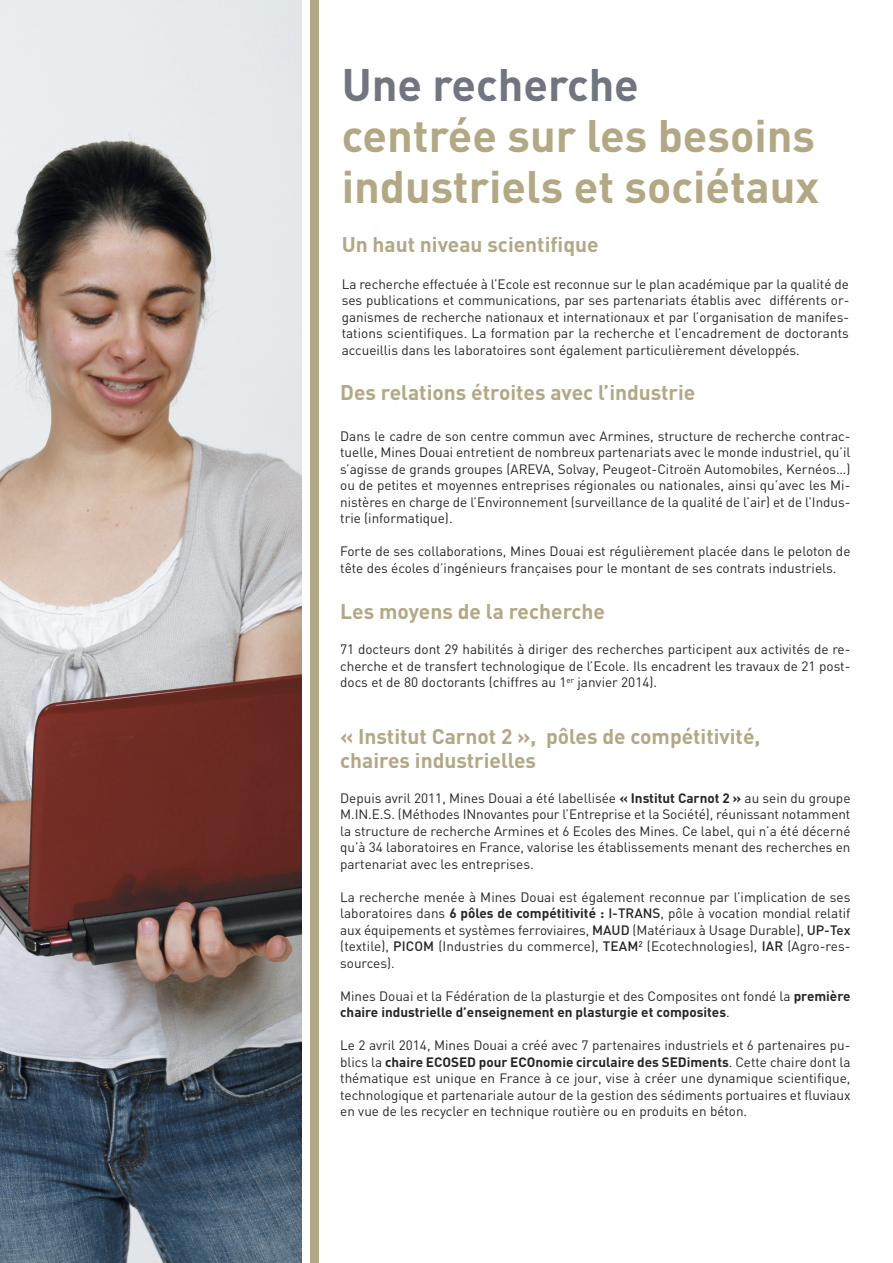
<style>
.page{position:relative;width:893px;height:1263px;background:#fff}
.page>*{position:absolute;margin:0;border:0;box-sizing:border-box;transform-origin:0 0}
.t1{font:700 45px/51px "DIN";color:#b2a884}
.t2{font:700 45px "DIN";color:#717580}
.t3{font:700 21px/24px "DIN";color:#b2a884}
.t4{font:13.5px/16.5px "DIN";color:#272627;text-align:justify}
.s1{font-family:"Futura";font-weight:300;font-stretch:condensed;font-size:15px}
.s2{font-weight:700}
.s3{font-weight:500}
</style>
<div class="page">
<img style="left:0;top:0;width:302px;height:1263px">
<div style="left:310px;top:0;width:9px;height:1263px;background:#b2a884"></div>
<h1 class="t2" style="left:342px;top:60px;width:299px">Une recherche</h1>
<h1 class="t1" style="left:342px;top:111px;width:479px">centrée sur les besoins industriels et sociétaux</h1>
<h2 class="t3" style="left:342px;top:233px;width:258px">Un haut niveau scientifique</h2>
<p class="t4" style="left:342px;top:276px;width:509px">La recherche effectuée à l’Ecole est reconnue sur le plan académique par la qualité de ses publications et communications, par ses partenariats établis avec différents or&shy;ganismes de recherche nationaux et internationaux et par l’organisation de manifes&shy;tations scientifiques. La formation par la recherche et l’encadrement de doctorants accueillis dans les laboratoires sont également particulièrement développés<span class="s1">.</span></p>
<h2 class="t3" style="left:340px;top:380px;width:357px">Des relations étroites avec l’industrie</h2>
<p class="t4" style="left:340px;top:428px;width:512px">Dans le cadre de son centre commun avec Armines, structure de recherche contrac&shy;tuelle, Mines Douai entretient de nombreux partenariats avec le monde industriel, qu’il s’agisse de grands groupes (AREVA, Solvay, Peugeot-Citroën Automobiles, Kernéos…) ou de petites et moyennes entreprises régionales ou nationales, ainsi qu’avec les Mi&shy;nistères en charge de l’Environnement (surveillance de la qualité de l’air) et de l’Indus&shy;trie (informatique).</p>
<p class="t4" style="left:340px;top:543px;width:512px">Forte de ses collaborations, Mines Douai est régulièrement placée dans le peloton de tête des écoles d’ingénieurs françaises pour le montant de ses contrats industriels.</p>
<h2 class="t3" style="left:340px;top:600px;width:266px">Les moyens de la recherche</h2>
<p class="t4" style="left:340px;top:641px;width:512px">71 docteurs dont 29 habilités à diriger des recherches participent aux activités de re&shy;cherche et de transfert technologique de l’Ecole. Ils encadrent les travaux de 21 post&shy;docs et de 80 doctorants (chiffres au 1<sup>er</sup> janvier 2014).</p>
<h2 class="t3" style="left:340px;top:725px;width:422px">« Institut Carnot 2 », pôles de compétitivité, chaires industrielles</h2>
<p class="t4" style="left:340px;top:790px;width:512px">Depuis avril 2011, Mines Douai a été labellisée <span class="s2">« Institut Carnot 2 »</span> au sein du groupe M.IN.E.S. (Méthodes INnovantes pour l’Entreprise et la Société), réunissant notamment la structure de recherche Armines et 6 Ecoles des Mines. Ce label, qui n’a été décerné qu’à 34 laboratoires en France, valorise les établissements menant des recherches en partenariat avec les entreprises.</p>
<p class="t4" style="left:340px;top:889px;width:512px">La recherche menée à Mines Douai est également reconnue par l’implication de ses laboratoires dans <span class="s2">6 pôles de compétitivité :</span> <span class="s3">I-TRANS</span>, pôle à vocation mondial relatif aux équipements et systèmes ferroviaires, <span class="s3">MAUD</span> (Matériaux à Usage Durable), <span class="s3">UP-Tex </span>(textile), <span class="s3">PICOM</span> (Industries du commerce), <span class="s3">TEAM</span><sup>2</sup> (Ecotechnologies), <span class="s3">IAR</span> (Agro-res&shy;sources).</p>
<p class="t4" style="left:340px;top:988px;width:512px">Mines Douai et la Fédération de la plasturgie et des Composites ont fondé la <span class="s2">première chaire industrielle d’enseignement en plasturgie et composites</span>.</p>
<p class="t4" style="left:340px;top:1037px;width:512px">Le 2 avril 2014, Mines Douai a créé avec 7 partenaires industriels et 6 partenaires pu&shy;blics la <span class="s2">chaire ECOSED pour ECOnomie circulaire des SEDiments</span>. Cette chaire dont la thématique est unique en France à ce jour, vise à créer une dynamique scientifique, technologique et partenariale autour de la gestion des sédiments portuaires et fluviaux en vue de les recycler en technique routière ou en produits en béton.</p>
</div>
